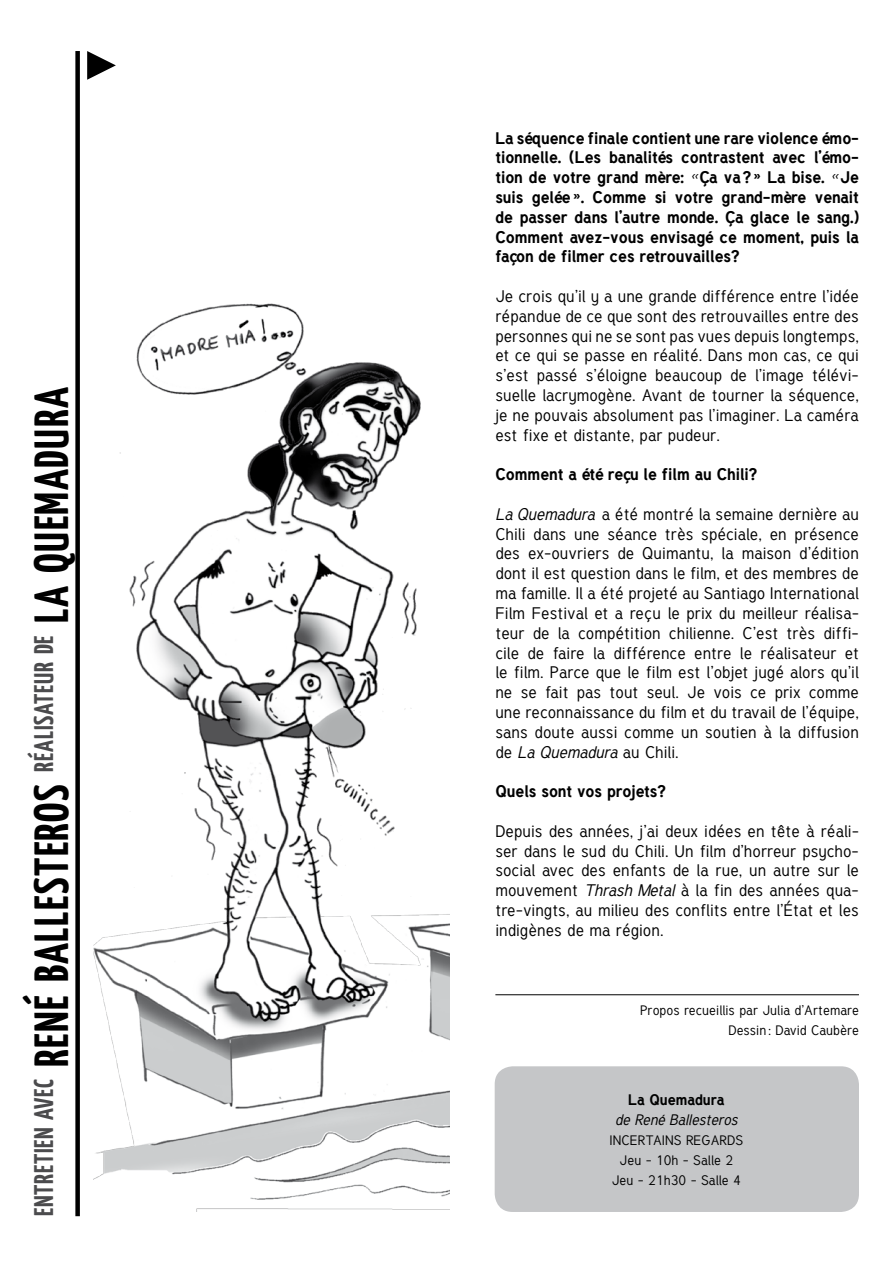
<style>
.page{position:relative;width:893px;height:1263px;background:#fff}
.page>*{position:absolute;margin:0;border:0;box-sizing:border-box;transform-origin:0 0}
.t1{font:700 27px "Yanone Kaffeesatz";letter-spacing:.03em;color:#4b4b4d}
.t2{font:16.5px/19.8px "Tuffy";color:#000;text-align:justify}
.t3{font:700 16.5px/19.8px "Tuffy";color:#000;text-align:justify}
.t4{font:italic 15px "Tuffy";color:#000}
.t5{font:700 15px "Tuffy";color:#000}
.t6{font:13.5px/19.8px "Tuffy";color:#000;text-align:right}
.s1{font-size:48px;color:#000}
.s2{font-weight:400;font-style:italic}
.s3{font-style:italic}
</style>
<div class="page">
<div style="left:75px;top:51px;width:5px;height:1165px;background:#000"></div>
<svg style="left:87px;top:51px;width:29px;height:29px"></svg>
<hr style="left:495px;top:994px;width:364px;height:1px;background:#000">
<img style="left:94px;top:303px;width:355px;height:909px">
<div style="left:495px;top:1066px;width:364px;height:146px;background:#c5c6c8;border-radius:18px"></div>
<h1 class="t1" style="left:26px;top:1216px;width:830px;rotate:-90deg">ENTRETIEN AVEC <span class="s1">RENÉ BALLESTEROS</span> RÉALISATEUR DE <span class="s1">LA QUEMADURA</span></h1>
<p class="t3" style="left:495px;top:127px;width:365px">La séquence finale contient une rare violence émo&shy;tionnelle. (Les banalités contrastent avec l’émo&shy;tion de votre grand mère: <span class="s2">«</span>Ça va?» La bise. <span class="s2">«</span>Je suis gelée». Comme si votre grand-mère venait de passer dans l’autre monde. Ça glace le sang.)<br>Comment avez-vous envisagé ce moment, puis la façon de filmer ces retrouvailles?</p>
<p class="t2" style="left:495px;top:286px;width:365px">Je crois qu’il y a une grande différence entre l’idée répandue de ce que sont des retrouvailles entre des personnes qui ne se sont pas vues depuis longtemps, et ce qui se passe en réalité. Dans mon cas, ce qui s’est passé s’éloigne beaucoup de l’image télévi&shy;suelle lacrymogène. Avant de tourner la séquence, je ne pouvais absolument pas l’imaginer. La caméra est fixe et distante, par pudeur.</p>
<p class="t3" style="left:495px;top:464px;width:263px">Comment a été reçu le film au Chili?</p>
<p class="t2" style="left:495px;top:504px;width:365px"><span class="s3">La Quemadura</span> a été montré la semaine dernière au Chili dans une séance très spéciale, en présence des ex-ouvriers de Quimantu, la maison d’édition dont il est question dans le film, et des membres de ma famille. Il a été projeté au Santiago International Film Festival et a reçu le prix du meilleur réalisa&shy;teur de la compétition chilienne. C’est très diffi&shy;cile de faire la différence entre le réalisateur et le film. Parce que le film est l’objet jugé alors qu’il ne se fait pas tout seul. Je vois ce prix comme une reconnaissance du film et du travail de l’équipe, sans doute aussi comme un soutien à la diffusion de <span class="s3">La Quemadura</span> au Chili.</p>
<p class="t3" style="left:495px;top:781px;width:172px">Quels sont vos projets?</p>
<p class="t2" style="left:495px;top:820px;width:365px">Depuis des années, j’ai deux idées en tête à réali&shy;ser dans le sud du Chili. Un film d’horreur psycho&shy;social avec des enfants de la rue, un autre sur le mouvement <span class="s3">Thrash Metal</span> à la fin des années qua&shy;tre-vingts, au milieu des conflits entre l’État et les indigènes de ma région.</p>
<p class="t6" style="left:640px;top:1000px;width:220px">Propos recueillis par Julia d’Artemare<br>Dessin: David Caubère</p>
<p class="t5" style="left:628px;top:1090px;width:98px">La Quemadura</p>
<p class="t4" style="left:615px;top:1111px;width:124px">de René Ballesteros</p>
<p class="t6" style="left:610px;top:1130px;width:135px;text-align:center">INCERTAINS REGARDS<br>Jeu - 10h - Salle 2<br>Jeu - 21h30 - Salle 4</p>
</div>
